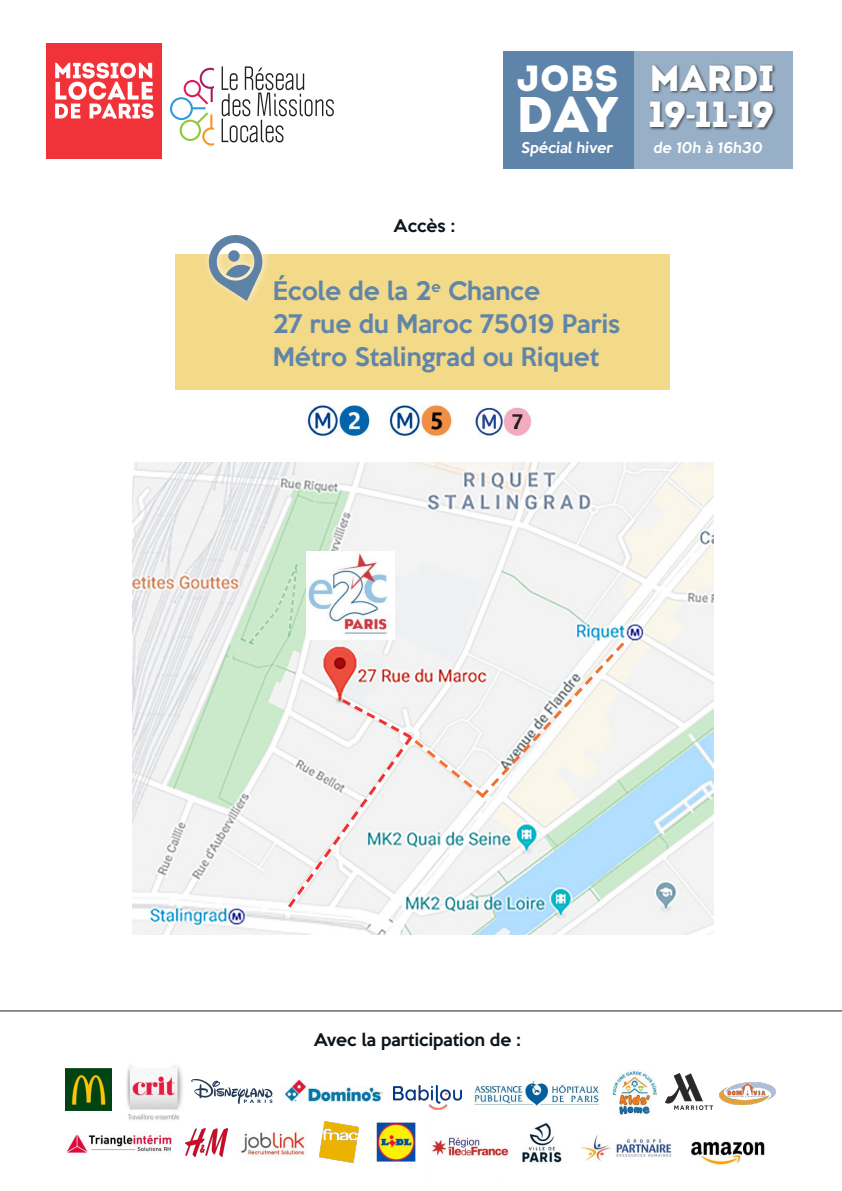
<style>
.page{position:relative;width:842px;height:1191px;background:#fff}
.page>*{position:absolute;margin:0;border:0;box-sizing:border-box;transform-origin:0 0}
.t1{font:50px "Intro";color:#fff}
.t2{font:36.4px/35.8px "Intro";color:#fff}
.t3{font:500 23.4px/33px "Keep Calm";color:#6185a9}
.t4{font:500 16px "Keep Calm";color:#0c141a}
.t5{font:500 13.6px "Keep Calm";color:#fff}
.s1{font-family:"Keep Calm";font-weight:500;font-size:25.2px}
</style>
<div class="page">
<img style="left:133px;top:462px;width:580px;height:472px">
<img style="left:126px;top:1065px;width:57px;height:55px">
<img style="left:65px;top:1069px;width:46px;height:41px">
<img style="left:281px;top:1079px;width:102px;height:24px">
<img style="left:394px;top:1085px;width:67px;height:24px">
<img style="left:719px;top:1082px;width:56px;height:22px">
<img style="left:473px;top:1079px;width:128px;height:28px">
<img style="left:612px;top:1069px;width:45px;height:45px">
<img style="left:65px;top:1131px;width:107px;height:23px">
<img style="left:319px;top:1121px;width:97px;height:41px">
<img style="left:241px;top:1130px;width:66px;height:27px">
<img style="left:186px;top:1128px;width:41px;height:28px">
<img style="left:432px;top:1136px;width:77px;height:21px">
<img style="left:522px;top:1122px;width:40px;height:41px">
<img style="left:580px;top:1134px;width:92px;height:27px">
<img style="left:691px;top:1141px;width:74px;height:25px">
<img style="left:665px;top:1074px;width:48px;height:35px">
<img style="left:191px;top:1079px;width:82px;height:24px">
<hr style="left:0;top:1010px;width:842px;height:1px;background:#241f1f">
<svg style="left:285px;top:639px;width:342px;height:272px"></svg>
<div style="left:176px;top:254px;width:494px;height:136px;background:#f3da89"></div>
<svg style="left:206px;top:235px;width:62px;height:67px"></svg>
<img style="left:306px;top:551px;width:88px;height:88px">
<img style="left:306px;top:404px;width:64px;height:34px">
<img style="left:388px;top:404px;width:64px;height:34px">
<img style="left:474px;top:407px;width:59px;height:32px">
<div style="left:47px;top:43px;width:115px;height:115px;background:#f13339"></div>
<svg style="left:55px;top:62px;width:98px;height:57px"></svg>
<svg style="left:170px;top:68px;width:44px;height:78px"></svg>
<svg style="left:222px;top:66px;width:112px;height:76px"></svg>
<div style="left:503px;top:51px;width:131px;height:118px;background:#5f84a9"></div>
<div style="left:634px;top:51px;width:158px;height:118px;background:#97afc7"></div>
<div style="left:648px;top:64px;width:129px;height:67px;background:#241f1f;opacity:.75"></div>
<p class="t4" style="left:393px;top:211px;width:63px">Accès :</p>
<h2 class="t2" style="left:516px;top:61px;width:104px">JOBS</h2>
<h1 class="t1" style="left:516px;top:85px;width:104px">DAY</h1>
<p class="t5" style="left:521px;top:136px;width:95px">Spécial hiver</p>
<p class="t3" style="left:273px;top:272px;width:349px">École de la 2<sup>e</sup> Chance<br>27 rue du Maroc 75019 Paris<br>Métro Stalingrad ou Riquet</p>
<h2 class="t2" style="left:649px;top:61px;width:127px">MARDI<br>19<span class="s1">-</span>11<span class="s1">-</span>19</h2>
<p class="t5" style="left:653px;top:136px;width:113px">de 10h à 16h30</p>
<p class="t4" style="left:314px;top:1026px;width:208px">Avec la participation de :</p>
</div>
